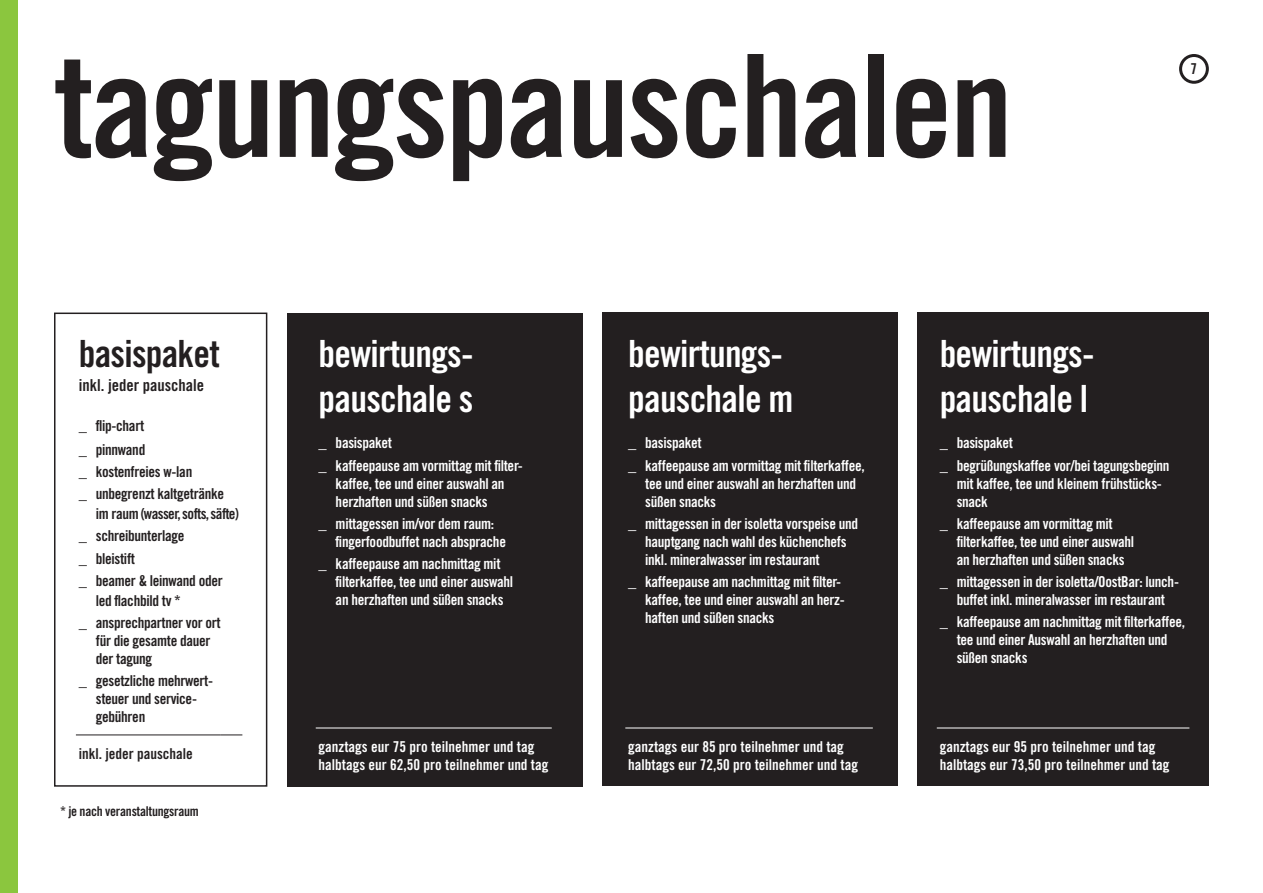
<style>
.page{position:relative;width:1263px;height:893px;background:#fff}
.page>*{position:absolute;margin:0;border:0;box-sizing:border-box;transform-origin:0 0}
.t1{font:142.5px "Trade Gothic LT Std Bd Cn 20";letter-spacing:-.02em;color:#231f20}
.t2{font:37.5px/45px "Trade Gothic LT Std Bd Cn 20";letter-spacing:-.02em;color:#fff}
.t3{font:37.5px "Trade Gothic LT Std Bd Cn 20";letter-spacing:-.02em;color:#231f20}
.t4{font:16.5px "Trade Gothic LT Std Bd Cn 20";color:#231f20}
.t5{font:15px/18px "Trade Gothic LT Std Bd Cn 20";letter-spacing:-.02em;color:#fff}
.t6{font:15px/22.2px "Trade Gothic LT Std Bd Cn 20";letter-spacing:-.02em;color:#231f20}
.t7{font:15px/18px "Trade Gothic LT Std Bd Cn 20";color:#fff}
.t8{font:15px "Trade Gothic LT Std Bd Cn 20";color:#231f20}
.t9{font:13.5px "Trade Gothic LT Std Bd Cn 20";letter-spacing:-.02em;color:#231f20}
.s1{font-size:16.5px}
</style>
<div class="page">
<div style="left:1179px;top:54px;width:30px;height:30px;border:3px solid #231f20;border-radius:50%"></div>
<div style="left:54px;top:313px;width:213px;height:474px;border:2px solid #231f20"></div>
<div style="left:602px;top:313px;width:296px;height:473px;background:#231f20"></div>
<div style="left:287px;top:313px;width:296px;height:474px;background:#231f20"></div>
<hr style="left:316px;top:728px;width:236px;height:1px;background:#fff">
<hr style="left:625px;top:728px;width:248px;height:1px;background:#fff">
<hr style="left:76px;top:734px;width:144px;height:1px;background:#231f20">
<svg style="left:220px;top:734px;width:22px;height:1px"></svg>
<div style="left:0;top:0;width:17px;height:893px;background:#8bc63e"></div>
<div style="left:917px;top:313px;width:292px;height:473px;background:#231f20"></div>
<hr style="left:937px;top:728px;width:252px;height:1px;background:#fff">
<h1 class="t1" style="left:54px;top:20px;width:961px">tagungspauschalen</h1>
<p class="t6" style="left:1191px;top:58px;width:8px">7</p>
<h2 class="t3" style="left:79px;top:331px;width:143px">basispaket</h2>
<p class="t4" style="left:79px;top:375px;width:127px">inkl. jeder pauschale</p>
<p class="t6" style="left:79px;top:413px;width:68px;line-height:24px"><span class="s1">_</span> flip-chart <span class="s1">_</span> pinnwand</p>
<p class="t6" style="left:79px;top:460px;width:147px"><span class="s1">_</span> kostenfreies w-lan<br><span class="s1">_</span> unbegrenzt kaltgetränke</p>
<p class="t6" style="left:79px;top:502px;width:162px;text-indent:17px">im raum (wasser, softs, säfte) <span class="s1">_</span> schreibunterlage<br><span class="s1">_</span> bleistift<br><span class="s1">_</span> beamer &amp; leinwand oder</p>
<p class="t6" style="left:79px;top:589px;width:143px;text-indent:17px">led flachbild tv *<br><span class="s1">_</span> ansprechpartner vor ort</p>
<p class="t6" style="left:96px;top:631px;width:116px;line-height:18px">für die gesamte dauer der tagung</p>
<p class="t6" style="left:96px;top:672px;width:119px;line-height:18px;text-indent:-17px"><span class="s1">_</span> gesetzliche mehrwert&shy;steuer und service&shy;gebühren</p>
<p class="t8" style="left:79px;top:744px;width:116px">inkl. jeder pauschale</p>
<p class="t9" style="left:60px;top:802px;width:140px">* je nach veranstaltungsraum</p>
<h2 class="t2" style="left:319px;top:331px;width:156px">bewirtungs&shy;pauschale s</h2>
<p class="t5" style="left:319px;top:432px;width:206px;line-height:22.2px"><span class="s1">_</span> basispaket<br><span class="s1">_</span> kaffeepause am vormittag mit filter-</p>
<p class="t5" style="left:336px;top:474px;width:170px">kaffee, tee und einer auswahl an herzhaften und süßen snacks</p>
<p class="t5" style="left:336px;top:514px;width:172px;text-indent:-17px"><span class="s1">_</span> mittagessen im/vor dem raum: fingerfoodbuffet nach absprache</p>
<p class="t5" style="left:336px;top:555px;width:179px;text-indent:-17px"><span class="s1">_</span> kaffeepause am nachmittag mit filterkaffee, tee und einer auswahl an herzhaften und süßen snacks</p>
<p class="t7" style="left:319px;top:737px;width:231px">ganztags eur 75 pro teilnehmer und tag halbtags eur 62,50 pro teilnehmer und tag</p>
<h2 class="t2" style="left:628px;top:331px;width:167px">bewirtungs&shy;pauschale m</h2>
<p class="t5" style="left:628px;top:432px;width:238px;line-height:22.2px"><span class="s1">_</span> basispaket<br><span class="s1">_</span> kaffeepause am vormittag mit filterkaffee,</p>
<p class="t5" style="left:645px;top:474px;width:212px">tee und einer auswahl an herzhaften und süßen snacks</p>
<p class="t5" style="left:645px;top:514px;width:214px;text-indent:-17px"><span class="s1">_</span> mittagessen in der isoletta vorspeise und hauptgang nach wahl des küchenchefs inkl. mineralwasser im restaurant</p>
<p class="t5" style="left:645px;top:573px;width:201px;text-indent:-17px"><span class="s1">_</span> kaffeepause am nachmittag mit filter&shy;kaffee, tee und einer auswahl an herz&shy;haften und süßen snacks</p>
<p class="t7" style="left:628px;top:737px;width:231px">ganztags eur 85 pro teilnehmer und tag halbtags eur 72,50 pro teilnehmer und tag</p>
<h2 class="t2" style="left:940px;top:331px;width:156px">bewirtungs&shy;pauschale l</h2>
<p class="t5" style="left:940px;top:432px;width:231px;line-height:22.2px"><span class="s1">_</span> basispaket<br><span class="s1">_</span> begrüßungskaffee vor/bei tagungsbeginn</p>
<p class="t5" style="left:957px;top:474px;width:207px">mit kaffee, tee und kleinem frühstücks&shy;snack</p>
<p class="t5" style="left:957px;top:514px;width:179px;text-indent:-17px"><span class="s1">_</span> kaffeepause am vormittag mit filterkaffee, tee und einer auswahl an herzhaften und süßen snacks</p>
<p class="t5" style="left:940px;top:573px;width:241px;text-align:center"><span class="s1">_</span> mittagessen in der isoletta/OostBar: lunch&shy;buffet inkl. mineralwasser im restaurant</p>
<p class="t5" style="left:957px;top:613px;width:230px;text-indent:-17px"><span class="s1">_</span> kaffeepause am nachmittag mit filterkaffee, tee und einer Auswahl an herzhaften und süßen snacks</p>
<p class="t7" style="left:940px;top:737px;width:231px">ganztags eur 95 pro teilnehmer und tag halbtags eur 73,50 pro teilnehmer und tag</p>
</div>
